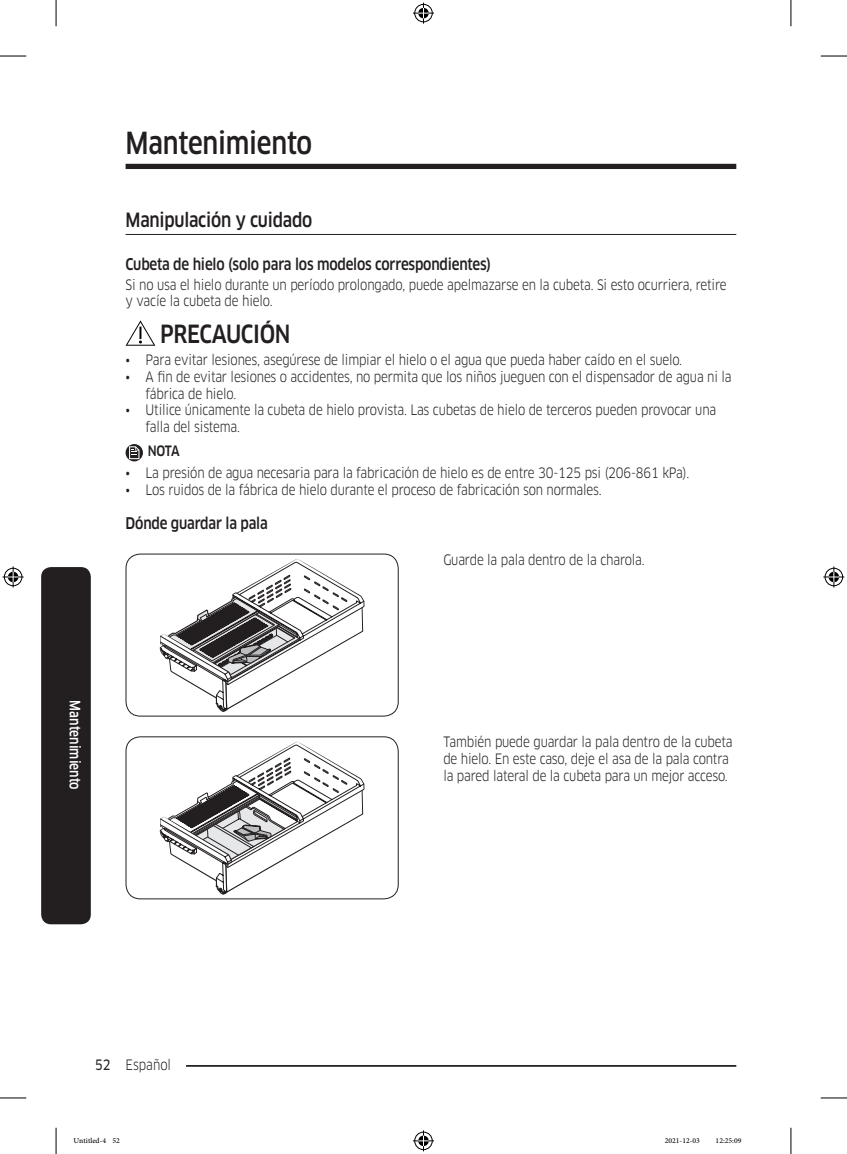
<style>
.page{position:relative;width:847px;height:1154px;background:#fff}
.page>*{position:absolute;margin:0;border:0;box-sizing:border-box;transform-origin:0 0}
.t1{font:500 29.75px "Samsung Clan Pro";letter-spacing:-.01em;color:#231f20;scale:.85 1}
.t2{font:500 24.5px "Samsung Clan Pro";letter-spacing:-.015em;color:#231f20;scale:.85 1}
.t3{font:500 19.25px "Samsung Clan Pro";letter-spacing:-.015em;color:#231f20;scale:.85 1}
.t4{font:500 15.75px "Samsung Clan Pro";letter-spacing:-.015em;color:#231f20;scale:.85 1}
.t5{font:14px/16.8px "Samsung Clan Pro";letter-spacing:-.015em;color:#231f20;scale:.85 1}
.t6{font:500 14px "Samsung Clan Pro";color:#fff;scale:.85 1}
.t7{font:500 14px "Samsung Clan Pro";color:#231f20;scale:.85 1}
.t8{font:10.5px "Adobe Arabic";color:#000}
.s1{font-family:"Samsung Clan Pro News"}
</style>
<div class="page">
<hr style="left:125px;top:1065px;width:611px;height:2px;background:#231f20">
<div style="left:111px;top:1055px;width:75px;height:17px;background:#fff"></div>
<div style="left:125px;top:164px;width:611px;height:5px;background:#231f20"></div>
<hr style="left:125px;top:234px;width:611px;height:1px;background:#231f20">
<svg style="left:125px;top:320px;width:30px;height:26px"></svg>
<svg style="left:125px;top:444px;width:18px;height:17px"></svg>
<svg style="left:129px;top:446px;width:10px;height:13px"></svg>
<svg style="left:160px;top:559px;width:204px;height:153px"></svg>
<div style="left:125px;top:554px;width:273px;height:162px;border:1px solid #231f20;border-radius:14px"></div>
<svg style="left:160px;top:741px;width:204px;height:153px"></svg>
<div style="left:125px;top:736px;width:273px;height:163px;border:1px solid #231f20;border-radius:14px"></div>
<div style="left:41px;top:567px;width:50px;height:357px;background:#231f20;border-radius:10px"></div>
<svg style="left:0;top:56px;width:26px;height:1px"></svg>
<svg style="left:820px;top:56px;width:26px;height:1px"></svg>
<svg style="left:0;top:1097px;width:26px;height:1px"></svg>
<svg style="left:820px;top:1097px;width:26px;height:1px"></svg>
<svg style="left:56px;top:0;width:1px;height:26px"></svg>
<svg style="left:56px;top:1128px;width:1px;height:26px"></svg>
<svg style="left:790px;top:0;width:1px;height:26px"></svg>
<svg style="left:790px;top:1128px;width:1px;height:26px"></svg>
<svg style="left:413px;top:3px;width:21px;height:21px"></svg>
<svg style="left:413px;top:1130px;width:21px;height:21px"></svg>
<svg style="left:3px;top:566px;width:21px;height:21px"></svg>
<svg style="left:823px;top:566px;width:21px;height:21px"></svg>
<h1 class="t1" style="left:125px;top:125px;width:221px">Mantenimiento</h1>
<h3 class="t3" style="left:125px;top:208px;width:221px">Manipulación y cuidado</h3>
<p class="t4" style="left:125px;top:255px;width:431px">Cubeta de hielo (solo para los modelos correspondientes)</p>
<p class="t5" style="left:125px;top:276px;width:708px">Si no usa el hielo durante un período prolongado, puede apelmazarse en la cubeta. Si esto ocurriera, retire y vacíe la cubeta de hielo.</p>
<h2 class="t2" style="left:160px;top:320px;width:155px">PRECAUCIÓN</h2>
<p class="t5" style="left:125px;top:351px;width:656px">• Para evitar lesiones, asegúrese de limpiar el hielo o el agua que pueda haber caído en el suelo.</p>
<p class="t5" style="left:145px;top:368px;width:690px;text-indent:-20px">• A fin de evitar lesiones o accidentes, no permita que los niños jueguen con el dispensador de agua ni la fábrica de hielo.</p>
<p class="t5" style="left:145px;top:402px;width:672px;text-indent:-20px">• Utilice únicamente la cubeta de hielo provista. Las cubetas de hielo de terceros pueden provocar una falla del sistema.</p>
<p class="t7" style="left:148px;top:443px;width:39px">NOTA</p>
<p class="t5" style="left:125px;top:465px;width:664px">• La presión de agua necesaria para la fabricación de hielo es de entre 30-125 psi (206-861 kPa).</p>
<p class="t5" style="left:125px;top:481px;width:561px">• Los ruidos de la fábrica de hielo durante el proceso de fabricación son normales.</p>
<p class="t4" style="left:125px;top:514px;width:169px">Dónde guardar la pala</p>
<p class="t5" style="left:443px;top:551px;width:238px">Guarde la pala dentro de la charola.</p>
<p class="t6" style="left:83px;top:700px;width:106px;rotate:90deg">Mantenimiento</p>
<p class="t5" style="left:443px;top:734px;width:341px">También puede guardar la pala dentro de la cubeta de hielo. En este caso, deje el asa de la pala contra la pared lateral de la cubeta para un mejor acceso.</p>
<p class="t5" style="left:95px;top:1056px;width:91px"><span class="s1">52</span> Español</p>
<p class="t8" style="left:74px;top:1133px;width:48px">Untitled-4 52</p>
<p class="t8" style="left:664px;top:1133px;width:37px">2021-12-03</p>
<p class="t8" style="left:715px;top:1133px;width:27px">12:25:09</p>
</div>
